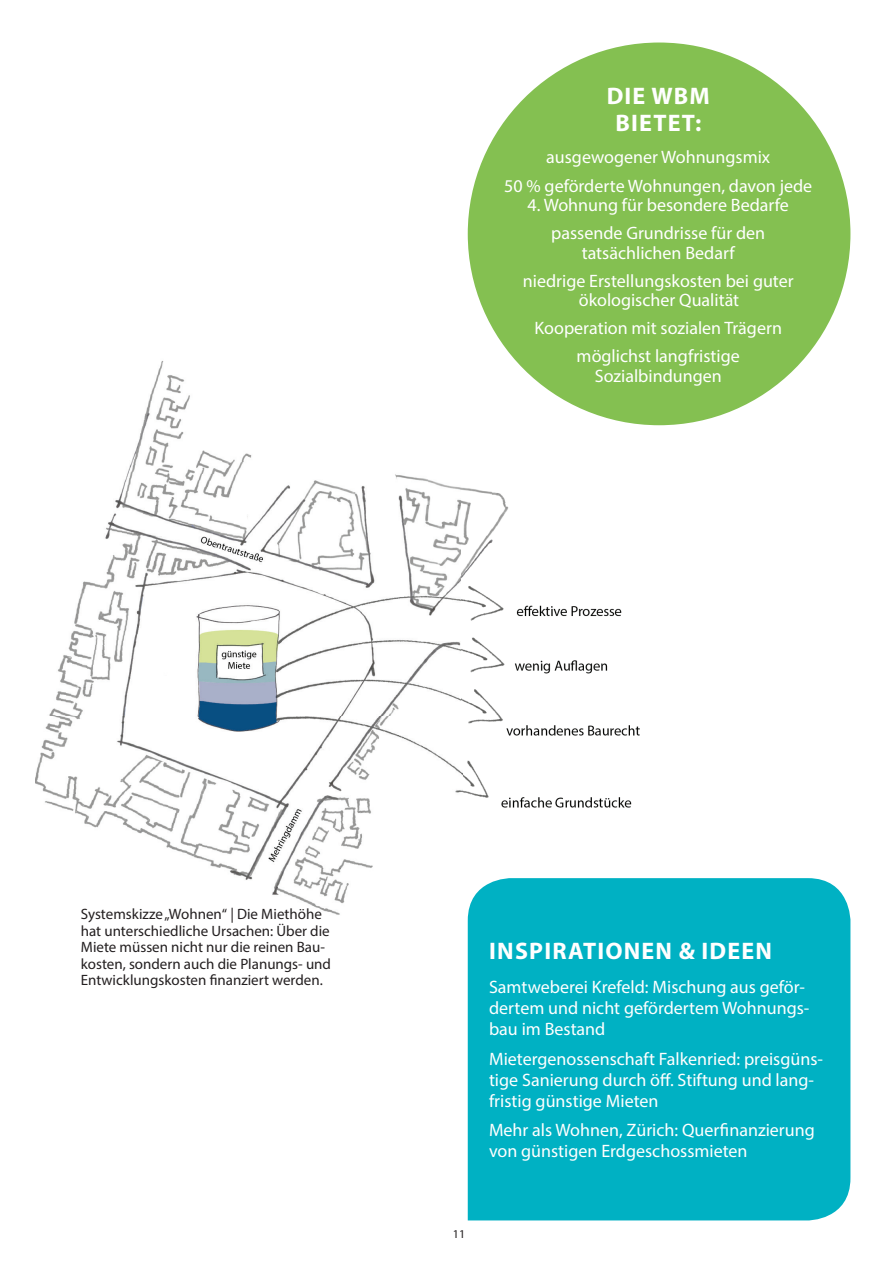
<style>
.page{position:relative;width:893px;height:1263px;background:#fff}
.page>*{position:absolute;margin:0;border:0;box-sizing:border-box;transform-origin:0 0}
.t1{font:700 24px/27px "Myriad Pro";letter-spacing:.05em;color:#fff;text-align:center}
.t2{font:18px/21px "Myriad Pro";color:#fff;text-align:center}
.t3{font:15px/16.5px "Myriad Pro";color:#231f20}
.t4{font:12px "Myriad Pro";color:#231f20}
</style>
<div class="page">
<img style="left:35px;top:350px;width:640px;height:576px">
<div style="left:468px;top:878px;width:382px;height:342px;background:#00b1c3"></div>
<div style="left:468px;top:43px;width:382px;height:382px;background:#84c051;border-radius:50%"></div>
<h1 class="t1" style="left:607px;top:82px;width:105px">DIE WBM<br>BIETET:</h1>
<p class="t2" style="left:504px;top:143px;width:309px;line-height:28px">ausgewogener Wohnungsmix<br>50 % geförderte Wohnungen, davon jede</p>
<p class="t2" style="left:528px;top:191px;width:263px;line-height:28px">4. Wohnung für besondere Bedarfe passende Grundrisse für den</p>
<p class="t2" style="left:523px;top:238px;width:272px;line-height:28px">tatsächlichen Bedarf<br>niedrige Erstellungskosten bei guter</p>
<p class="t2" style="left:534px;top:286px;width:249px;line-height:28px">ökologischer Qualität<br>Kooperation mit sozialen Trägern möglichst langfristige</p>
<p class="t2" style="left:595px;top:365px;width:129px">Sozialbindungen</p>
<p class="t3" style="left:81px;top:905px;width:252px">Systemskizze „Wohnen“ | Die Miethöhe hat unterschiedliche Ursachen: Über die Miete müssen nicht nur die reinen Bau&shy;kosten, sondern auch die Planungs- und Entwicklungskosten finanziert werden.</p>
<h1 class="t1" style="left:489px;top:937px;width:284px">INSPIRATIONEN &amp; IDEEN</h1>
<p class="t2" style="left:489px;top:976px;width:322px;text-align:left">Samtweberei Krefeld: Mischung aus geför&shy;dertem und nicht gefördertem Wohnungs&shy;bau im Bestand</p>
<p class="t2" style="left:489px;top:1048px;width:335px;text-align:left">Mietergenossenschaft Falkenried: preisgüns&shy;tige Sanierung durch öff. Stiftung und lang&shy;fristig günstige Mieten</p>
<p class="t2" style="left:489px;top:1119px;width:327px;text-align:left">Mehr als Wohnen, Zürich: Querfinanzierung von günstigen Erdgeschossmieten</p>
<p class="t4" style="left:453px;top:1226px;width:14px">11</p>
</div>
